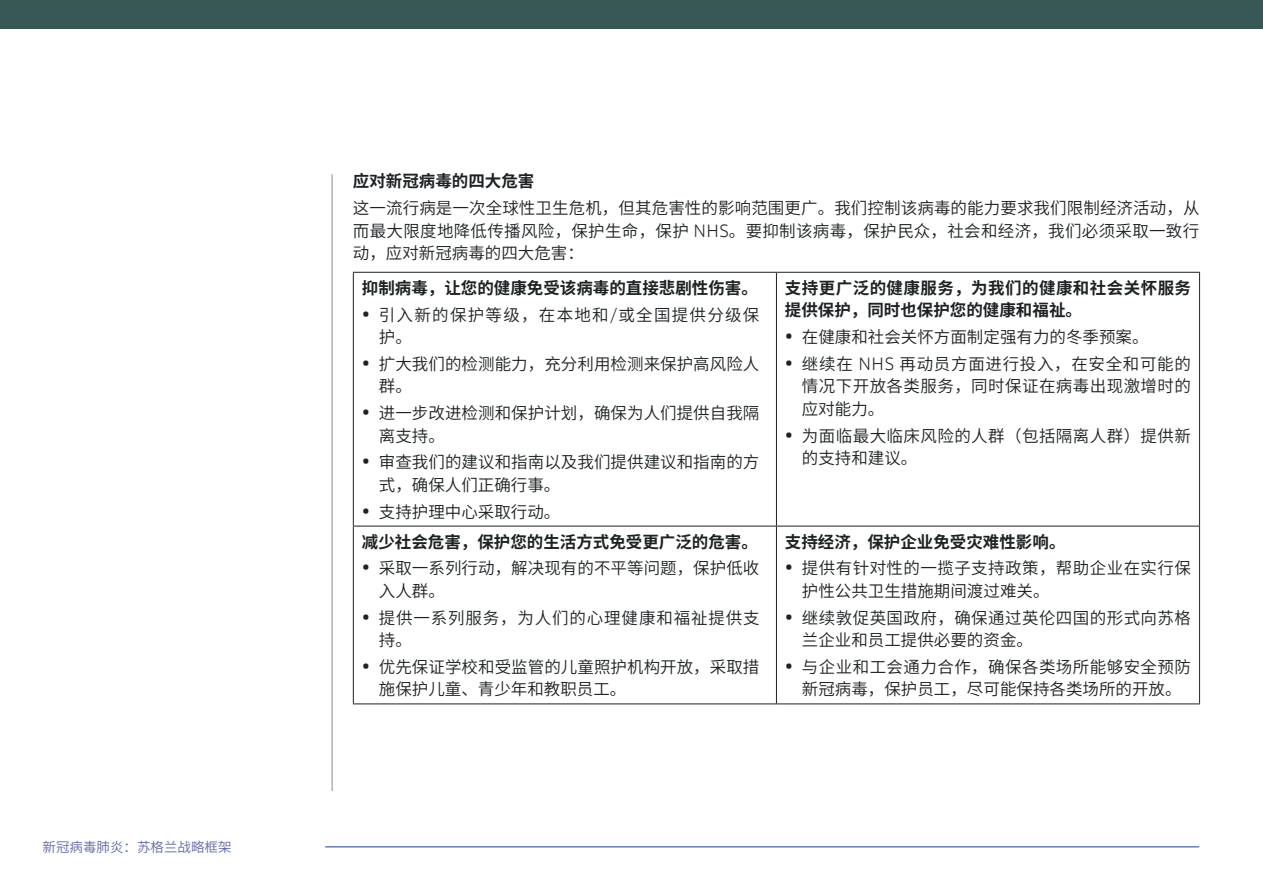
<style>
.page{position:relative;width:1263px;height:893px;background:#fff}
.page>*{position:absolute;margin:0;border:0;box-sizing:border-box;transform-origin:0 0}
.t1{font:600 16.5px/22.5px "Noto Sans CJ Ksc";letter-spacing:.005em;color:#1d2224}
.t2{font:600 16.5px/22.5px "Noto Sans CJ Ksc";letter-spacing:.025em;color:#1d2224}
.t3{font:700 16.5px "Noto Sans CJ Ksc";color:#1d2224}
.t4{font:700 16.5px/22.5px "Noto Sans CJ Ksc";letter-spacing:.025em;color:#1d2224}
.t5{font:600 16.5px/22.5px "Noto Sans CJ Ksc";letter-spacing:.08em;color:#1d2224}
.t6{font:600 16.5px/22.5px "Noto Sans CJ Ksc";letter-spacing:.05em;color:#1d2224}
.t7{font:600 13.5px "Noto Sans CJ Ksc";color:#6168a7}
.s1{font-family:"Clan Pro";font-weight:400}
.s2{font-family:"Clan Pro";font-weight:400;font-size:21px}
</style>
<div class="page">
<hr style="left:332px;top:174px;width:1px;height:617px;background:#8b8c8f">
<div style="left:0;top:0;width:1263px;height:29px;background:#385855"></div>
<hr style="left:325px;top:846px;width:874px;height:1px;background:#253f8e">
<hr style="left:353px;top:272px;width:423px;height:1px;background:#1d2224">
<hr style="left:353px;top:273px;width:1px;height:253px;background:#1d2224">
<hr style="left:776px;top:272px;width:424px;height:1px;background:#1d2224">
<hr style="left:776px;top:273px;width:1px;height:253px;background:#1d2224">
<hr style="left:1199px;top:273px;width:1px;height:253px;background:#1d2224">
<hr style="left:353px;top:526px;width:423px;height:1px;background:#1d2224">
<hr style="left:353px;top:526px;width:1px;height:177px;background:#1d2224">
<hr style="left:776px;top:526px;width:424px;height:1px;background:#1d2224">
<hr style="left:776px;top:526px;width:1px;height:177px;background:#1d2224">
<hr style="left:1199px;top:526px;width:1px;height:177px;background:#1d2224">
<hr style="left:353px;top:703px;width:423px;height:1px;background:#1d2224">
<hr style="left:776px;top:703px;width:424px;height:1px;background:#1d2224">
<p class="t7" style="left:43px;top:839px;width:190px">新冠病毒肺炎：苏格兰战略框架</p>
<p class="t3" style="left:353px;top:172px;width:183px">应对新冠病毒的四大危害</p>
<p class="t1" style="left:353px;top:197px;width:848px;text-align:justify">这一流行病是一次全球性卫生危机，但其危害性的影响范围更广。我们控制该病毒的能力要求我们限制经济活动，从而最大限度地降低传播风险，保护生命，保护 <span class="s1">NHS</span>。要抑制该病毒，保护民众，社会和经济，我们必须采取一致行动，应对新冠病毒的四大危害：</p>
<p class="t3" style="left:362px;top:278px;width:397px">抑制病毒，让您的健康免受该病毒的直接悲剧性伤害。</p>
<p class="t5" style="left:379px;top:304px;width:382px;text-indent:-17px"><span class="s2">•</span> 引入新的保护等级，在本地和<span class="s1">/</span>或全国提供分级保护。</p>
<p class="t1" style="left:379px;top:353px;width:382px;text-indent:-17px"><span class="s2">•</span> 扩大我们的检测能力，充分利用检测来保护高风险人群。</p>
<p class="t1" style="left:379px;top:402px;width:382px;text-indent:-17px"><span class="s2">•</span> 进一步改进检测和保护计划，确保为人们提供自我隔离支持。</p>
<p class="t1" style="left:379px;top:451px;width:382px;text-indent:-17px"><span class="s2">•</span> 审查我们的建议和指南以及我们提供建议和指南的方式，确保人们正确行事。</p>
<p class="t1" style="left:362px;top:501px;width:200px"><span class="s2">•</span> 支持护理中心采取行动。</p>
<p class="t4" style="left:785px;top:277px;width:408px">支持更广泛的健康服务，为我们的健康和社会关怀服务提供保护，同时也保护您的健康和福祉。</p>
<p class="t1" style="left:785px;top:326px;width:365px"><span class="s2">•</span> 在健康和社会关怀方面制定强有力的冬季预案。</p>
<p class="t1" style="left:802px;top:353px;width:390px;text-align:justify;text-indent:-17px"><span class="s2">•</span> 继续在 <span class="s1">NHS</span> 再动员方面进行投入，在安全和可能的情况下开放各类服务，同时保证在病毒出现激增时的应对能力。</p>
<p class="t2" style="left:802px;top:425px;width:390px;text-indent:-17px"><span class="s2">•</span> 为面临最大临床风险的人群（包括隔离人群）提供新的支持和建议。</p>
<p class="t3" style="left:362px;top:532px;width:397px">减少社会危害，保护您的生活方式免受更广泛的危害。</p>
<p class="t1" style="left:379px;top:557px;width:382px;text-indent:-17px"><span class="s2">•</span> 采取一系列行动，解决现有的不平等问题，保护低收入人群。</p>
<p class="t6" style="left:379px;top:607px;width:382px;text-indent:-17px"><span class="s2">•</span> 提供一系列服务，为人们的心理健康和福祉提供支持。</p>
<p class="t1" style="left:379px;top:656px;width:382px;text-indent:-17px"><span class="s2">•</span> 优先保证学校和受监管的儿童照护机构开放，采取措施保护儿童、青少年和教职员工。</p>
<p class="t3" style="left:785px;top:532px;width:282px">支持经济，保护企业免受灾难性影响。</p>
<p class="t2" style="left:802px;top:557px;width:390px;text-indent:-17px"><span class="s2">•</span> 提供有针对性的一揽子支持政策，帮助企业在实行保护性公共卫生措施期间渡过难关。</p>
<p class="t2" style="left:802px;top:607px;width:390px;text-indent:-17px"><span class="s2">•</span> 继续敦促英国政府，确保通过英伦四国的形式向苏格兰企业和员工提供必要的资金。</p>
<p class="t2" style="left:785px;top:656px;width:407px;text-align:center"><span class="s2">•</span> 与企业和工会通力合作，确保各类场所能够安全预防新冠病毒，保护员工，尽可能保持各类场所的开放。</p>
</div>
